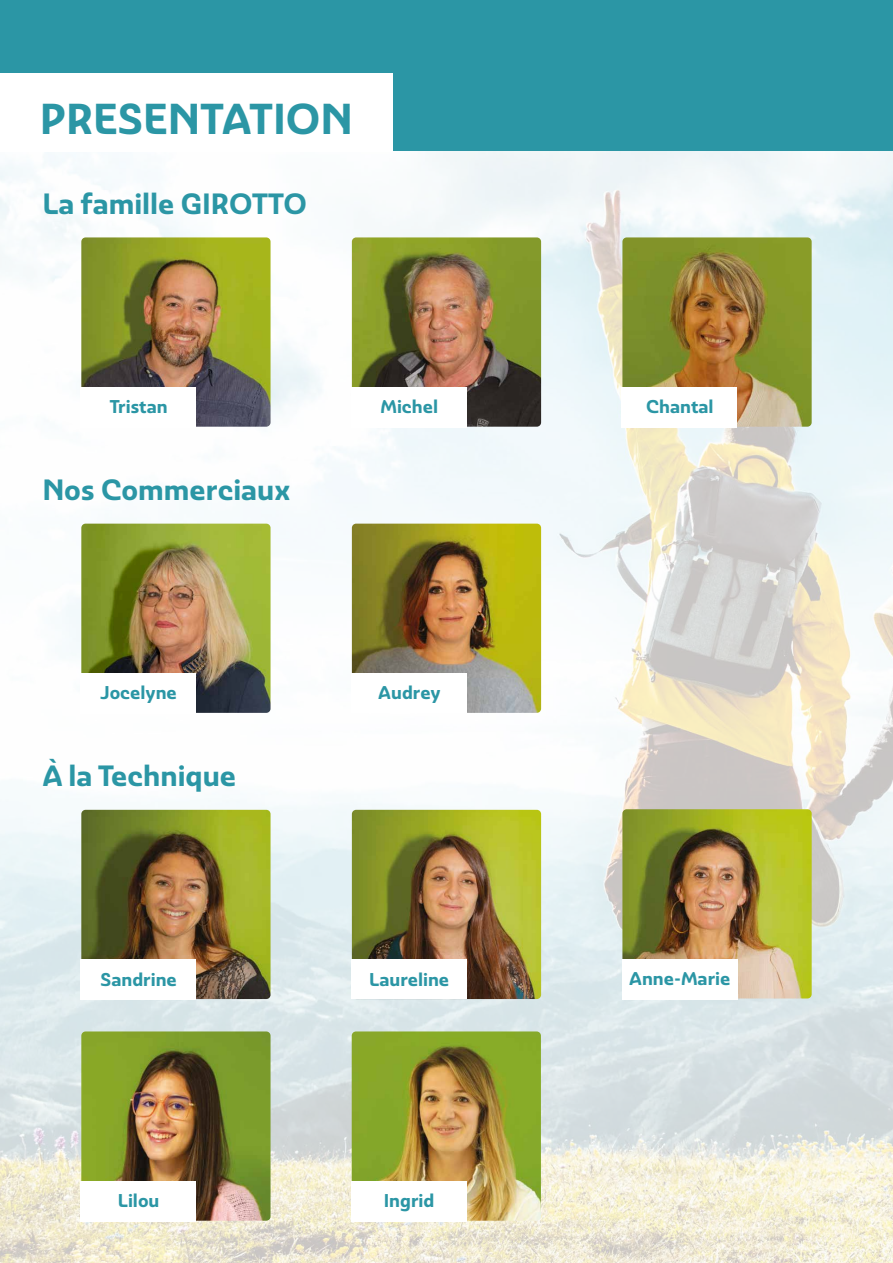
<style>
.page{position:relative;width:893px;height:1263px;background:#fff}
.page>*{position:absolute;margin:0;border:0;box-sizing:border-box;transform-origin:0 0}
.t1{font:42px "Ashemore Nor Bol";color:#2b96a5}
.t2{font:28.5px "Ashemore Nor Bol";color:#2b96a5}
.t3{font:18px "Ashemore Nor Bol";color:#2b96a5}
</style>
<div class="page">
<img style="left:0;top:150px;width:893px;height:1113px">
<div style="left:0;top:0;width:893px;height:150px;background:#2b96a5"></div>
<img style="left:81px;top:237px;width:190px;height:190px">
<img style="left:81px;top:524px;width:190px;height:189px">
<img style="left:81px;top:810px;width:190px;height:189px">
<img style="left:352px;top:237px;width:189px;height:190px">
<img style="left:352px;top:524px;width:189px;height:189px">
<img style="left:352px;top:810px;width:189px;height:189px">
<img style="left:622px;top:237px;width:190px;height:190px">
<img style="left:622px;top:809px;width:190px;height:189px">
<img style="left:81px;top:1031px;width:190px;height:190px">
<img style="left:352px;top:1031px;width:189px;height:190px">
<div style="left:81px;top:387px;width:115px;height:40px;background:#fff"></div>
<div style="left:81px;top:673px;width:115px;height:40px;background:#fff"></div>
<div style="left:81px;top:959px;width:115px;height:40px;background:#fff"></div>
<div style="left:351px;top:387px;width:116px;height:40px;background:#fff"></div>
<div style="left:351px;top:673px;width:116px;height:40px;background:#fff"></div>
<div style="left:351px;top:959px;width:116px;height:40px;background:#fff"></div>
<div style="left:622px;top:387px;width:115px;height:40px;background:#fff"></div>
<div style="left:622px;top:959px;width:115px;height:40px;background:#fff"></div>
<div style="left:81px;top:1181px;width:115px;height:40px;background:#fff"></div>
<div style="left:351px;top:1181px;width:115px;height:40px;background:#fff"></div>
<div style="left:0;top:73px;width:392px;height:79px;background:#fff"></div>
<h1 class="t1" style="left:40px;top:93px;width:315px">PRESENTATION</h1>
<h2 class="t2" style="left:43px;top:186px;width:266px">La famille GIROTTO</h2>
<p class="t3" style="left:110px;top:396px;width:60px">Tristan</p>
<h2 class="t2" style="left:43px;top:472px;width:249px">Nos Commerciaux</h2>
<p class="t3" style="left:380px;top:396px;width:59px">Michel</p>
<p class="t3" style="left:101px;top:682px;width:78px">Jocelyne</p>
<h2 class="t2" style="left:43px;top:758px;width:195px">À la Technique</h2>
<p class="t3" style="left:101px;top:968px;width:78px">Sandrine</p>
<p class="t3" style="left:378px;top:682px;width:64px">Audrey</p>
<p class="t3" style="left:369px;top:968px;width:81px">Laureline</p>
<p class="t3" style="left:118px;top:1190px;width:43px">Lilou</p>
<p class="t3" style="left:384px;top:1190px;width:52px">Ingrid</p>
<p class="t3" style="left:646px;top:396px;width:69px">Chantal</p>
<p class="t3" style="left:629px;top:968px;width:103px">Anne-Marie</p>
</div>
